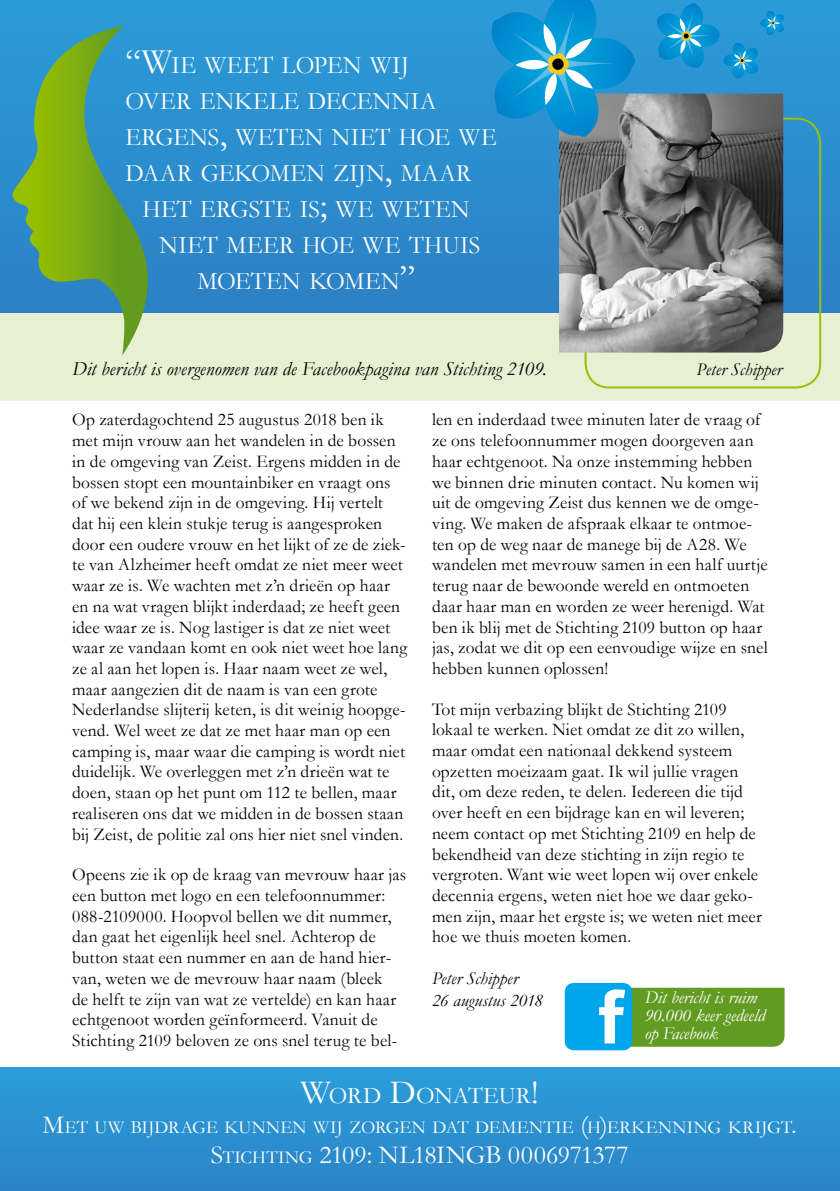
<style>
.page{position:relative;width:840px;height:1191px;background:#fff}
.page>*{position:absolute;margin:0;border:0;box-sizing:border-box;transform-origin:0 0}
.t1{font:26px "Garamond";letter-spacing:-.02em;color:#fff}
.t2{font:25.2px/36px "Garamond";letter-spacing:.01em;color:#fff;scale:.95 1}
.t3{font:23.8px "Garamond";letter-spacing:-.005em;color:#fff}
.t4{font:italic 20px "Garamond";letter-spacing:.005em;color:#000}
.t5{font:18.2px "Garamond";letter-spacing:.015em;color:#fff}
.t6{font:18px/20.8px "Garamond";letter-spacing:.01em;color:#000}
.t7{font:italic 18px/18px "Garamond";color:#fff}
.t8{font:italic 18px/21.6px "Garamond";color:#000}
.s1{font-size:36px}
.s2{font-size:34px}
.s3{font-size:26px}
.s4{font-size:18.2px}
</style>
<div class="page">
<div style="left:0;top:0;width:839px;height:334px;background:linear-gradient(to bottom,#2b9cd8,#2d7fc0)"></div>
<div style="left:0;top:313px;width:839px;height:88px;background:#e7f0d2"></div>
<div style="left:0;top:1067px;width:839px;height:124px;background:#2b91d0"></div>
<svg style="left:13px;top:25px;width:135px;height:330px;background:#70ab6e"></svg>
<div style="left:102px;top:28px;width:82px;height:172px;background:#2b92d0"></div>
<svg style="left:564px;top:983px;width:220px;height:67px;background:#5fab73"></svg>
<div style="left:584px;top:118px;width:236px;height:270px;border:2px solid #98c004;border-radius:24px"></div>
<img style="left:558px;top:94px;width:224px;height:258px">
<svg style="left:488px;top:0;width:147px;height:266px;background:#3f8eb8"></svg>
<svg style="left:655px;top:3px;width:128px;height:75px;background:#2599d4"></svg>
<h2 class="t2" style="left:125px;top:47px;width:392px"><span class="s1">“W</span>IE WEET LOPEN WIJ<br>OVER ENKELE DECENNIA<br>ERGENS<span class="s1">,</span> WETEN NIET HOE WE<br>DAAR GEKOMEN ZIJN<span class="s1">,</span> MAAR</h2>
<h2 class="t2" style="left:142px;top:191px;width:346px">HET ERGSTE IS<span class="s1">;</span> WE WETEN</h2>
<h2 class="t2" style="left:159px;top:227px;width:337px">NIET MEER HOE WE THUIS</h2>
<h2 class="t2" style="left:197px;top:263px;width:230px">MOETEN KOMEN<span class="s1">”</span></h2>
<p class="t4" style="left:72px;top:355px;width:476px">Dit bericht is overgenomen van de Facebookpagina van Stichting 2109.</p>
<p class="t8" style="left:696px;top:358px;width:87px">Peter Schipper</p>
<p class="t6" style="left:72px;top:409px;width:336px">Op zaterdagochtend 25 augustus 2018 ben ik met mijn vrouw aan het wandelen in de bossen in de omgeving van Zeist. Ergens midden in de bossen stopt een mountainbiker en vraagt ons of we bekend zijn in de omgeving. Hij vertelt dat hij een klein stukje terug is aangesproken door een oudere vrouw en het lijkt of ze de ziek&shy;te van Alzheimer heeft omdat ze niet meer weet waar ze is. We wachten met z’n drieën op haar en na wat vragen blijkt inderdaad; ze heeft geen idee waar ze is. Nog lastiger is dat ze niet weet waar ze vandaan komt en ook niet weet hoe lang ze al aan het lopen is. Haar naam weet ze wel, maar aangezien dit de naam is van een grote Nederlandse slijterij keten, is dit weinig hoopge&shy;vend. Wel weet ze dat ze met haar man op een camping is, maar waar die camping is wordt niet duidelijk. We overleggen met z’n drieën wat te doen, staan op het punt om 112 te bellen, maar realiseren ons dat we midden in de bossen staan bij Zeist, de politie zal ons hier niet snel vinden.</p>
<p class="t6" style="left:72px;top:863px;width:335px">Opeens zie ik op de kraag van mevrouw haar jas een button met logo en een telefoonnummer:<br>088-2109000. Hoopvol bellen we dit nummer, dan gaat het eigenlijk heel snel. Achterop de button staat een nummer en aan de hand hier&shy;van, weten we de mevrouw haar naam (bleek<br>de helft te zijn van wat ze vertelde) en kan haar echtgenoot worden geïnformeerd. Vanuit de Stichting 2109 beloven ze ons snel terug te bel-</p>
<p class="t6" style="left:432px;top:409px;width:337px">len en inderdaad twee minuten later de vraag of ze ons telefoonnummer mogen doorgeven aan haar echtgenoot. Na onze instemming hebben we binnen drie minuten contact. Nu komen wij uit de omgeving Zeist dus kennen we de omge&shy;ving. We maken de afspraak elkaar te ontmoe&shy;ten op de weg naar de manege bij de A28. We wandelen met mevrouw samen in een half uurtje terug naar de bewoonde wereld en ontmoeten daar haar man en worden ze weer herenigd. Wat ben ik blij met de Stichting 2109 button op haar jas, zodat we dit op een eenvoudige wijze en snel hebben kunnen oplossen!</p>
<p class="t6" style="left:432px;top:698px;width:331px">Tot mijn verbazing blijkt de Stichting 2109 lokaal te werken. Niet omdat ze dit zo willen, maar omdat een nationaal dekkend systeem opzetten moeizaam gaat. Ik wil jullie vragen dit, om deze reden, te delen. Iedereen die tijd over heeft en een bijdrage kan en wil leveren; neem contact op met Stichting 2109 en help de bekendheid van deze stichting in zijn regio te vergroten. Want wie weet lopen wij over enkele decennia ergens, weten niet hoe we daar geko&shy;men zijn, maar het ergste is; we weten niet meer hoe we thuis moeten komen.</p>
<p class="t8" style="left:432px;top:967px;width:112px">Peter Schipper<br>26 augustus 2018</p>
<p class="t7" style="left:644px;top:988px;width:122px">Dit bericht is ruim<br>90.000 keer gedeeld op Facebook</p>
<h3 class="t3" style="left:300px;top:1079px;width:239px"><span class="s2">W</span>ORD <span class="s2">D</span>ONATEUR<span class="s2">!</span></h3>
<p class="t5" style="left:42px;top:1114px;width:755px"><span class="s3">M</span>ET UW BIJDRAGE KUNNEN WIJ ZORGEN DAT DEMENTIE <span class="s3">(</span>H<span class="s3">)</span>ERKENNING KRIJGT<span class="s3">.</span></p>
<h1 class="t1" style="left:210px;top:1137px;width:243px">S<span class="s4">TICHTING</span> 2109: NL18INGB</h1>
<h1 class="t1" style="left:507px;top:1137px;width:122px">0006971377</h1>
</div>
